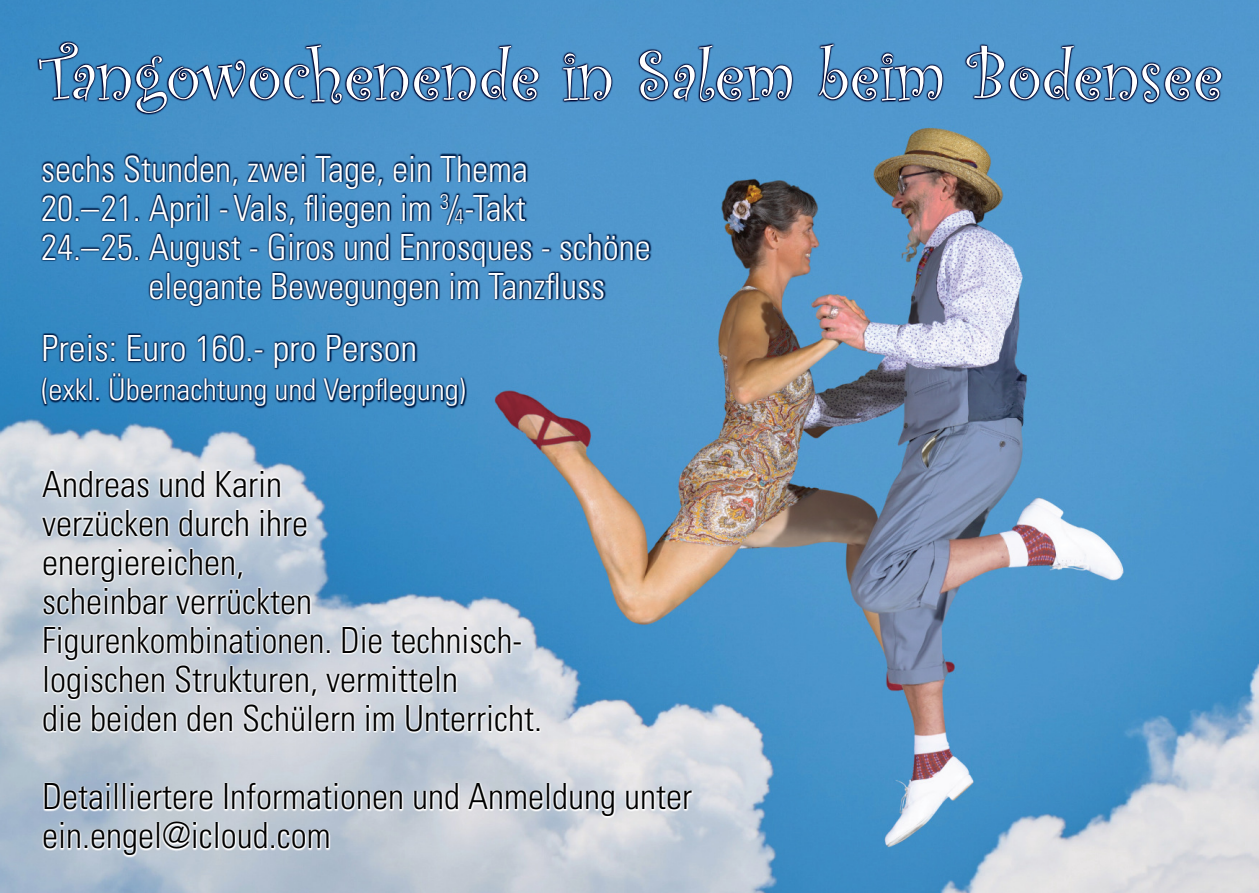
<style>
.page{position:relative;width:1259px;height:893px;background:#fff}
.page>*{position:absolute;margin:0;border:0;box-sizing:border-box;transform-origin:0 0}
.t1{font:72px "font 000000002 aca 8 eb 9";color:#fff}
.t2{font:300 condensed 36px/39px "Univers LT Std";color:#000}
.t3{font:300 condensed 36px "Univers LT Std";color:#fff}
.t4{font:300 condensed 36px "Univers LT Std";color:#fff;scale:1.05 1}
.t5{font:300 condensed 30px "Univers LT Std";color:#fff;scale:1.05 1}
</style>
<div class="page">
<img style="left:0;top:0;width:1259px;height:893px">
<img style="left:41px;top:470px;width:652px;height:387px">
<img style="left:41px;top:334px;width:425px;height:74px">
<img style="left:41px;top:154px;width:610px;height:154px">
<img style="left:37px;top:41px;width:1185px;height:74px">
<h1 class="t1" style="left:41px;top:25px;width:1183px">Tangowochenende in Salem beim Bodensee</h1>
<p class="t3" style="left:41px;top:147px;width:488px">sechs Stunden, zwei Tage, ein Thema</p>
<p class="t3" style="left:41px;top:186px;width:486px">20.–21. April - Vals, fliegen im <sup>3</sup>/<sub>4</sub>-Takt</p>
<p class="t3" style="left:41px;top:225px;width:611px">24.–25. August - Giros und Enrosques - schöne</p>
<p class="t3" style="left:148px;top:264px;width:458px">elegante Bewegungen im Tanzfluss</p>
<p class="t4" style="left:42px;top:327px;width:359px">Preis: Euro 160.- pro Person</p>
<p class="t5" style="left:42px;top:372px;width:405px">(exkl. Übernachtung und Verpflegung)</p>
<p class="t2" style="left:42px;top:465px;width:501px">Andreas und Karin<br>verzücken durch ihre<br>energiereichen,<br>scheinbar verrückten<br>Figurenkombinationen. Die technisch&shy;logischen Strukturen, vermitteln<br>die beiden den Schülern im Unterricht.</p>
<p class="t2" style="left:42px;top:777px;width:651px">Detailliertere Informationen und Anmeldung unter ein.engel@icloud.com</p>
</div>
